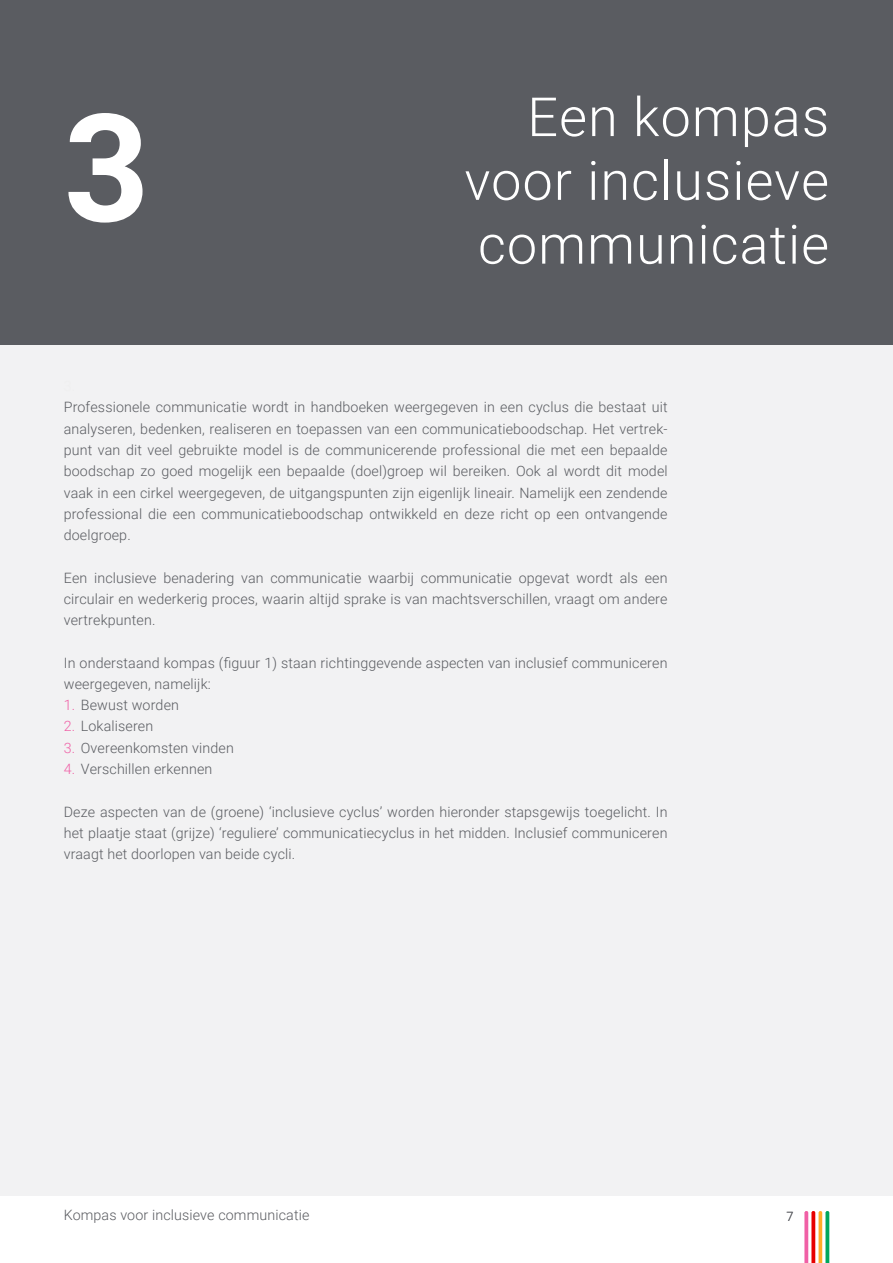
<style>
.page{position:relative;width:893px;height:1263px;background:#fff}
.page>*{position:absolute;margin:0;border:0;box-sizing:border-box;transform-origin:0 0}
.t1{font:700 150px "Roboto";color:#fff}
.t2{font:300 54px/63.8px "Roboto";letter-spacing:.02em;color:#fff;text-align:right}
.t3{font:300 14.25px/21.3px "Roboto";letter-spacing:.01em;color:#5a5c61;text-align:justify}
.t4{font:300 12.75px "Roboto";color:#5a5c61}
.s1{color:#f060a6}
</style>
<div class="page">
<div style="left:0;top:344px;width:893px;height:852px;background:#f2f2f3"></div>
<div style="left:0;top:0;width:893px;height:344px;background:#5a5c61"></div>
<svg style="left:805px;top:1211px;width:24px;height:52px"></svg>
<h1 class="t1" style="left:64px;top:63px;width:88px">3</h1>
<h2 class="t2" style="left:464px;top:83px;width:366px">Een kompas voor inclusieve</h2>
<h2 class="t2" style="left:478px;top:211px;width:353px">communicatie</h2>
<p class="t3" style="left:64px;top:396px;width:605px">Professionele communicatie wordt in handboeken weergegeven in een cyclus die bestaat uit analyseren, bedenken, realiseren en toepassen van een communicatieboodschap. Het vertrek&shy;punt van dit veel gebruikte model is de communicerende professional die met een bepaalde boodschap zo goed mogelijk een bepaalde (doel)groep wil bereiken. Ook al wordt dit model vaak in een cirkel weergegeven, de uitgangspunten zijn eigenlijk lineair. Namelijk een zendende professional die een communicatieboodschap ontwikkeld en deze richt op een ontvangende doelgroep.</p>
<p class="t3" style="left:64px;top:566px;width:605px">Een inclusieve benadering van communicatie waarbij communicatie opgevat wordt als een circulair en wederkerig proces, waarin altijd sprake is van machtsverschillen, vraagt om andere vertrekpunten.</p>
<p class="t3" style="left:64px;top:651px;width:605px">In onderstaand kompas (figuur 1) staan richtinggevende aspecten van inclusief communiceren weergegeven, namelijk:</p>
<p class="t3" style="left:64px;top:694px;width:117px"><span class="s1">1.</span> Bewust worden</p>
<p class="t3" style="left:64px;top:715px;width:91px"><span class="s1">2.</span> Lokaliseren</p>
<p class="t3" style="left:64px;top:736px;width:172px"><span class="s1">3.</span> Overeenkomsten vinden</p>
<p class="t3" style="left:64px;top:758px;width:150px"><span class="s1">4.</span> Verschillen erkennen</p>
<p class="t3" style="left:64px;top:800px;width:605px">Deze aspecten van de (groene) ‘inclusieve cyclus’ worden hieronder stapsgewijs toegelicht. In het plaatje staat (grijze) ‘reguliere’ communicatiecyclus in het midden. Inclusief communiceren vraagt het doorlopen van beide cycli.</p>
<p class="t3" style="left:64px;top:1204px;width:247px">Kompas voor inclusieve communicatie</p>
<p class="t4" style="left:786px;top:1207px;width:9px">7</p>
</div>
